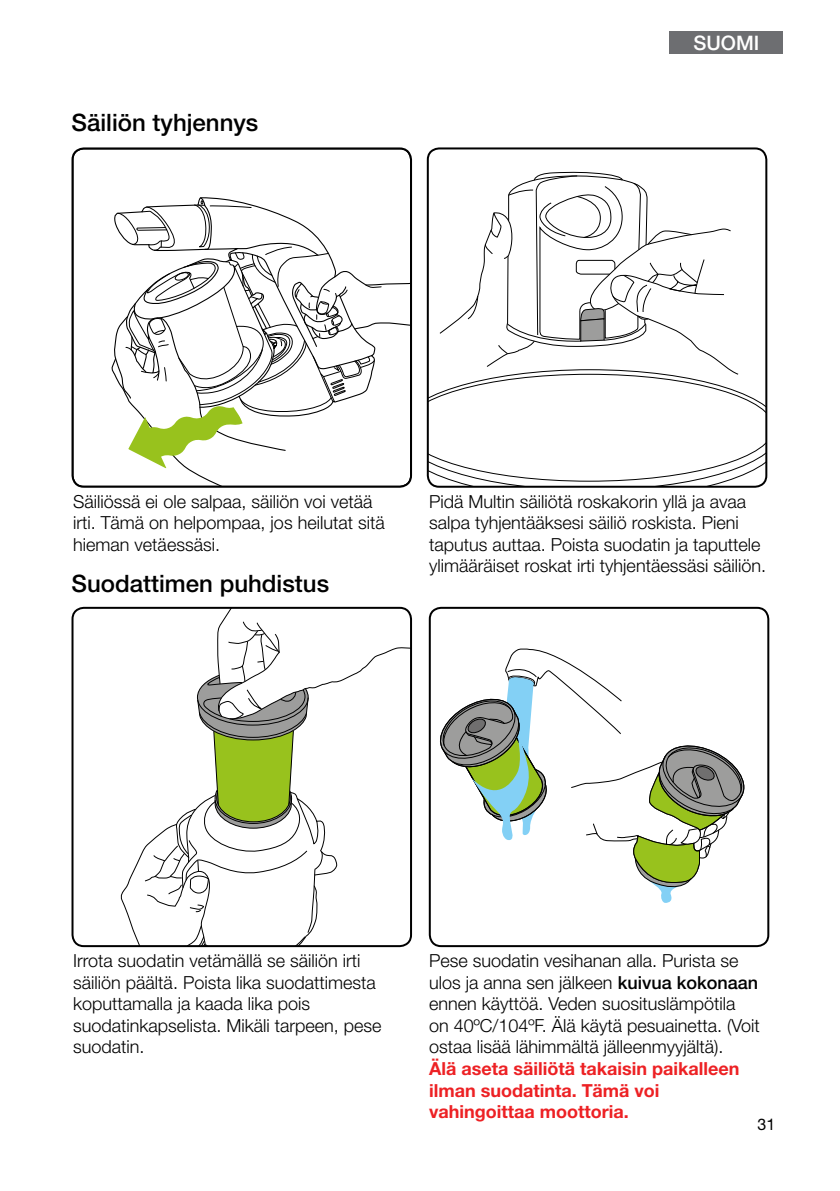
<style>
.page{position:relative;width:840px;height:1191px;background:#fff}
.page>*{position:absolute;margin:0;border:0;box-sizing:border-box;transform-origin:0 0}
.t1{font:500 24px "Helvetica Neue LT Std";color:#000}
.t2{font:500 20px "Helvetica Neue LT Std";color:#fff}
.t3{font:300 18px/21.6px "Helvetica Neue LT Std";color:#000}
.t4{font:700 18px/21.6px "Helvetica Neue LT Std";color:#ed2124}
.t5{font:16px "Helvetica Neue LT Std";color:#000}
.s1{font-weight:500}
</style>
<div class="page">
<div style="left:669px;top:31px;width:113px;height:23px;background:#6d6e71"></div>
<div style="left:71px;top:147px;width:341px;height:341px;border:2px solid #000;border-radius:11px"></div>
<svg style="left:120px;top:608px;width:291px;height:338px"></svg>
<div style="left:71px;top:607px;width:341px;height:340px;border:2px solid #000;border-radius:11px"></div>
<div style="left:428px;top:607px;width:340px;height:340px;border:2px solid #000;border-radius:11px"></div>
<svg style="left:429px;top:171px;width:336px;height:316px"></svg>
<div style="left:426px;top:147px;width:340px;height:341px;border:2px solid #000;border-radius:11px"></div>
<svg style="left:110px;top:196px;width:301px;height:291px"></svg>
<svg style="left:440px;top:649px;width:305px;height:254px"></svg>
<h1 class="t1" style="left:71px;top:108px;width:188px">Säiliön tyhjennys</h1>
<p class="t2" style="left:693px;top:31px;width:67px">SUOMI</p>
<p class="t3" style="left:73px;top:490px;width:313px">Säiliössä ei ole salpaa, säiliön voi vetää irti. Tämä on helpompaa, jos heilutat sitä hieman vetäessäsi.</p>
<h1 class="t1" style="left:71px;top:569px;width:259px">Suodattimen puhdistus</h1>
<p class="t3" style="left:429px;top:490px;width:338px">Pidä Multin säiliötä roskakorin yllä ja avaa salpa tyhjentääksesi säiliö roskista. Pieni taputus auttaa. Poista suodatin ja taputtele ylimääräiset roskat irti tyhjentäessäsi säiliön.</p>
<p class="t3" style="left:73px;top:949px;width:310px">Irrota suodatin vetämällä se säiliön irti säiliön päältä. Poista lika suodattimesta koputtamalla ja kaada lika pois suodatinkapselista. Mikäli tarpeen, pese suodatin.</p>
<p class="t3" style="left:429px;top:949px;width:332px">Pese suodatin vesihanan alla. Purista se ulos ja anna sen jälkeen <span class="s1">kuivua kokonaan </span>ennen käyttöä. Veden suosituslämpötila<br>on 40ºC/104ºF. Älä käytä pesuainetta. (Voit ostaa lisää lähimmältä jälleenmyyjältä).</p>
<p class="t4" style="left:429px;top:1057px;width:312px">Älä aseta säiliötä takaisin paikalleen ilman suodatinta. Tämä voi vahingoittaa moottoria.</p>
<p class="t5" style="left:757px;top:1115px;width:19px">31</p>
</div>
